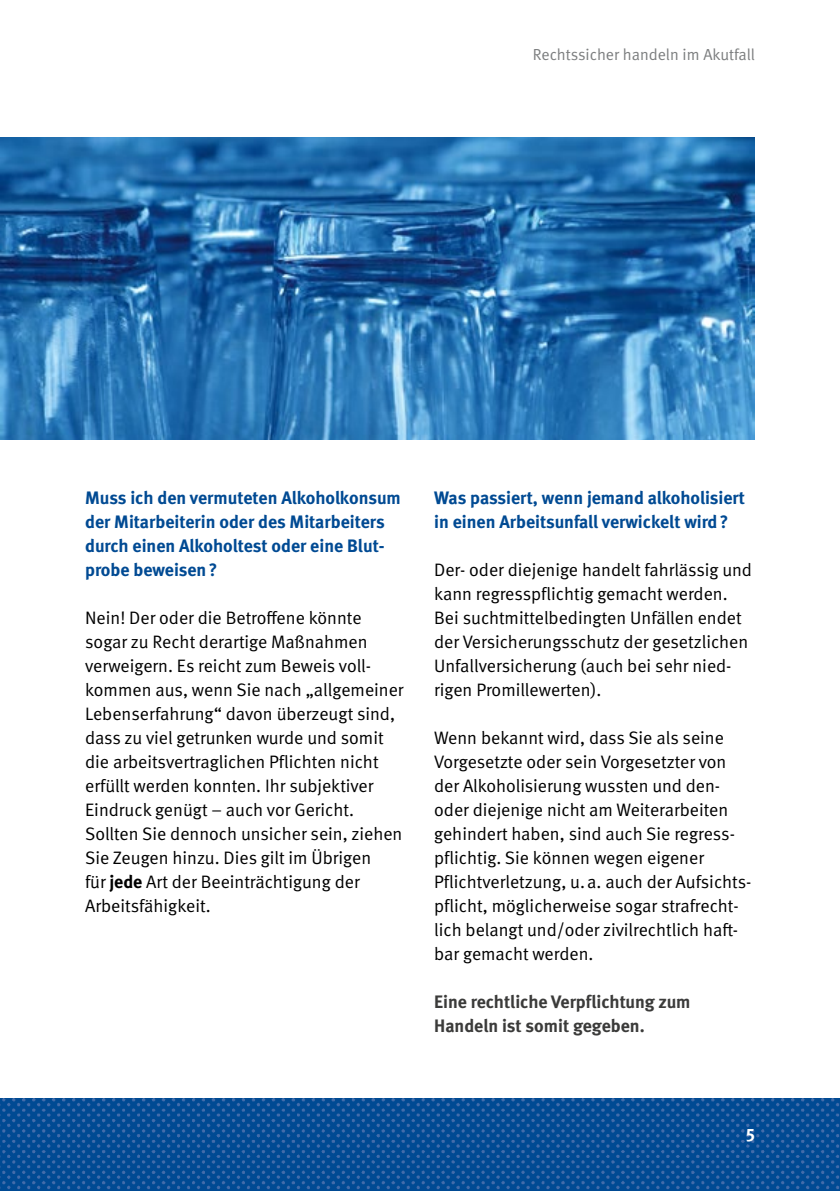
<style>
.page{position:relative;width:840px;height:1191px;background:#fff}
.page>*{position:absolute;margin:0;border:0;box-sizing:border-box;transform-origin:0 0}
.Grundschrift{font:18px/24px "DGUV Meta";color:#000}
.DGUV_GS{font:18px/24px "DGUV Meta";color:#000}
.Grundschrift_bold{font:700 18px/24px "DGUV Meta";color:#004a93}
.Grundschrift-2{font:700 18px/24px "DGUV Meta";color:#3b3b3a}
.Zwischentitel{font:700 18px "DGUV Meta";color:#fff}
.Ueberschrift{font:16px "DGUV Meta";color:#7c7e7f}
.s1{font-weight:700}
</style>
<div class="page">
<img style="left:0;top:1098px;width:839px;height:93px">
<img style="left:0;top:137px;width:754px;height:302px">
<p class="Ueberschrift" style="left:532px;top:45px;width:223px">Rechtssicher handeln im Akutfall</p>
<p class="Grundschrift_bold" style="left:85px;top:486px;width:317px">Muss ich den vermuteten Alkoholkonsum der Mitarbeiterin oder des Mitarbeiters durch einen Alkoholtest oder eine Blut&shy;probe beweisen?</p>
<p class="DGUV_GS" style="left:85px;top:606px;width:320px">Nein! Der oder die Betroffene könnte sogar zu Recht derartige Maßnahmen verweigern. Es reicht zum Beweis voll&shy;kommen aus, wenn Sie nach „allgemeiner Lebenserfahrung“ davon überzeugt sind, dass zu viel getrunken wurde und somit die arbeitsvertraglichen Pflichten nicht erfüllt werden konnten. Ihr subjektiver Eindruck genügt – auch vor Gericht.<br>Sollten Sie dennoch unsicher sein, ziehen Sie Zeugen hinzu. Dies gilt im Übrigen<br>für <span class="s1">jede</span> Art der Beeinträchtigung der Arbeitsfähigkeit.</p>
<p class="Grundschrift_bold" style="left:434px;top:486px;width:312px">Was passiert, wenn jemand alkoholisiert in einen Arbeitsunfall verwickelt wird?</p>
<p class="Grundschrift" style="left:434px;top:558px;width:319px">Der- oder diejenige handelt fahrlässig und kann regresspflichtig gemacht werden.<br>Bei suchtmittelbedingten Unfällen endet der Versicherungsschutz der gesetzlichen Unfallversicherung (auch bei sehr nied&shy;rigen Promillewerten).</p>
<p class="Grundschrift" style="left:434px;top:726px;width:318px">Wenn bekannt wird, dass Sie als seine Vorgesetzte oder sein Vorgesetzter von der Alkoholisierung wussten und den&shy;oder diejenige nicht am Weiterarbeiten gehindert haben, sind auch Sie regress&shy;pflichtig. Sie können wegen eigener Pflichtverletzung, u.a. auch der Aufsichts&shy;pflicht, möglicherweise sogar strafrecht&shy;lich belangt und/oder zivilrechtlich haft&shy;bar gemacht werden.</p>
<p class="Grundschrift-2" style="left:434px;top:990px;width:258px">Eine rechtliche Verpflichtung zum<br>Handeln ist somit gegeben.</p>
<p class="Zwischentitel" style="left:745px;top:1123px;width:10px">5</p>
</div>
